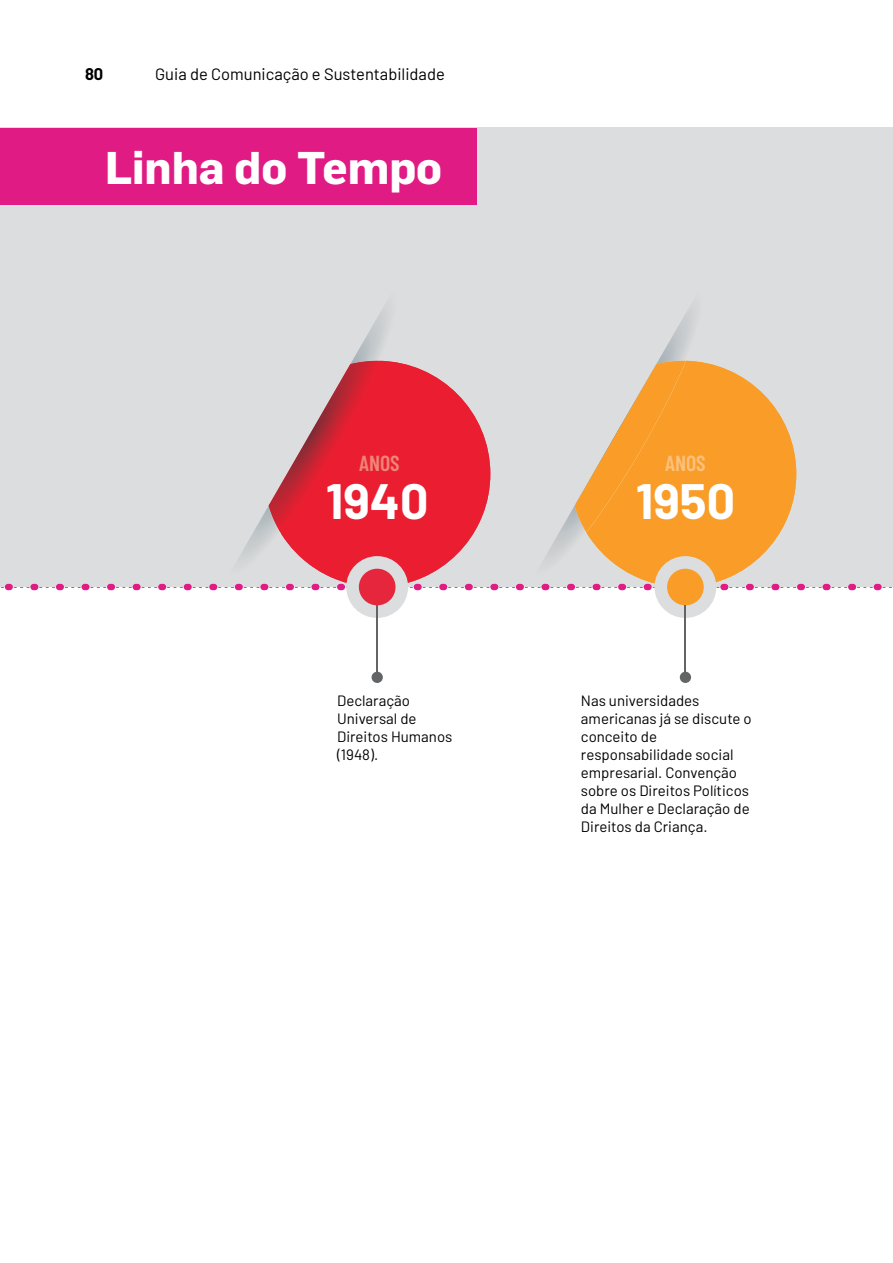
<style>
.page{position:relative;width:893px;height:1263px;background:#fff}
.page>*{position:absolute;margin:0;border:0;box-sizing:border-box;transform-origin:0 0}
.t1{font:700 49.8px "Barlow";color:#fff}
.t2{font:700 45px "Flama";color:#fff}
.t3{font:600 21.9px "Barlow Condensed";color:#ee8577}
.t4{font:600 21.9px "Barlow Condensed";color:#fdc17c}
.t5{font:16.5px "Barlow";color:#000}
.t6{font:700 16.5px "Barlow";color:#000}
.t7{font:15px/18px "Barlow";color:#000}
</style>
<div class="page">
<div style="left:0;top:128px;width:893px;height:459px;background:#dcddde"></div>
<svg style="left:1px;top:584px;width:891px;height:6px"></svg>
<svg style="left:280px;top:363px;width:210px;height:224px;fill:#eb1e31"></svg>
<svg style="left:238px;top:308px;width:165px;height:271px"></svg>
<svg style="left:269px;top:361px;width:111px;height:171px"></svg>
<div style="left:346px;top:556px;width:62px;height:62px;background:#dcddde;border-radius:50%"></div>
<div style="left:359px;top:569px;width:36px;height:36px;background:#e5263d;border-radius:50%"></div>
<svg style="left:586px;top:363px;width:210px;height:224px;fill:#f99d28"></svg>
<svg style="left:544px;top:307px;width:165px;height:272px"></svg>
<svg style="left:575px;top:361px;width:111px;height:171px"></svg>
<div style="left:654px;top:556px;width:62px;height:62px;background:#dcddde;border-radius:50%"></div>
<div style="left:667px;top:569px;width:37px;height:36px;background:#f99d28;border-radius:50%"></div>
<hr style="left:376px;top:605px;width:2px;height:73px;background:#636466">
<div style="left:372px;top:672px;width:11px;height:11px;background:#636466;border-radius:50%"></div>
<hr style="left:685px;top:605px;width:1px;height:73px;background:#636466">
<div style="left:680px;top:672px;width:11px;height:11px;background:#636466;border-radius:50%"></div>
<div style="left:0;top:128px;width:476px;height:77px;background:#e01b83"></div>
<p class="t6" style="left:85px;top:62px;width:20px">80</p>
<p class="t5" style="left:155px;top:62px;width:291px">Guia de Comunicação e Sustentabilidade</p>
<h2 class="t2" style="left:105px;top:136px;width:339px">Linha do Tempo</h2>
<h3 class="t3" style="left:359px;top:447px;width:42px">ANOS</h3>
<h1 class="t1" style="left:326px;top:464px;width:104px">1940</h1>
<h3 class="t4" style="left:665px;top:447px;width:42px">ANOS</h3>
<h1 class="t1" style="left:636px;top:464px;width:101px">1950</h1>
<p class="t7" style="left:337px;top:691px;width:117px">Declaração<br>Universal de<br>Direitos Humanos (1948).</p>
<p class="t7" style="left:581px;top:691px;width:172px">Nas universidades americanas já se discute o conceito de responsabilidade social empresarial. Convenção sobre os Direitos Políticos da Mulher e Declaração de<br>Direitos da Criança.</p>
</div>
